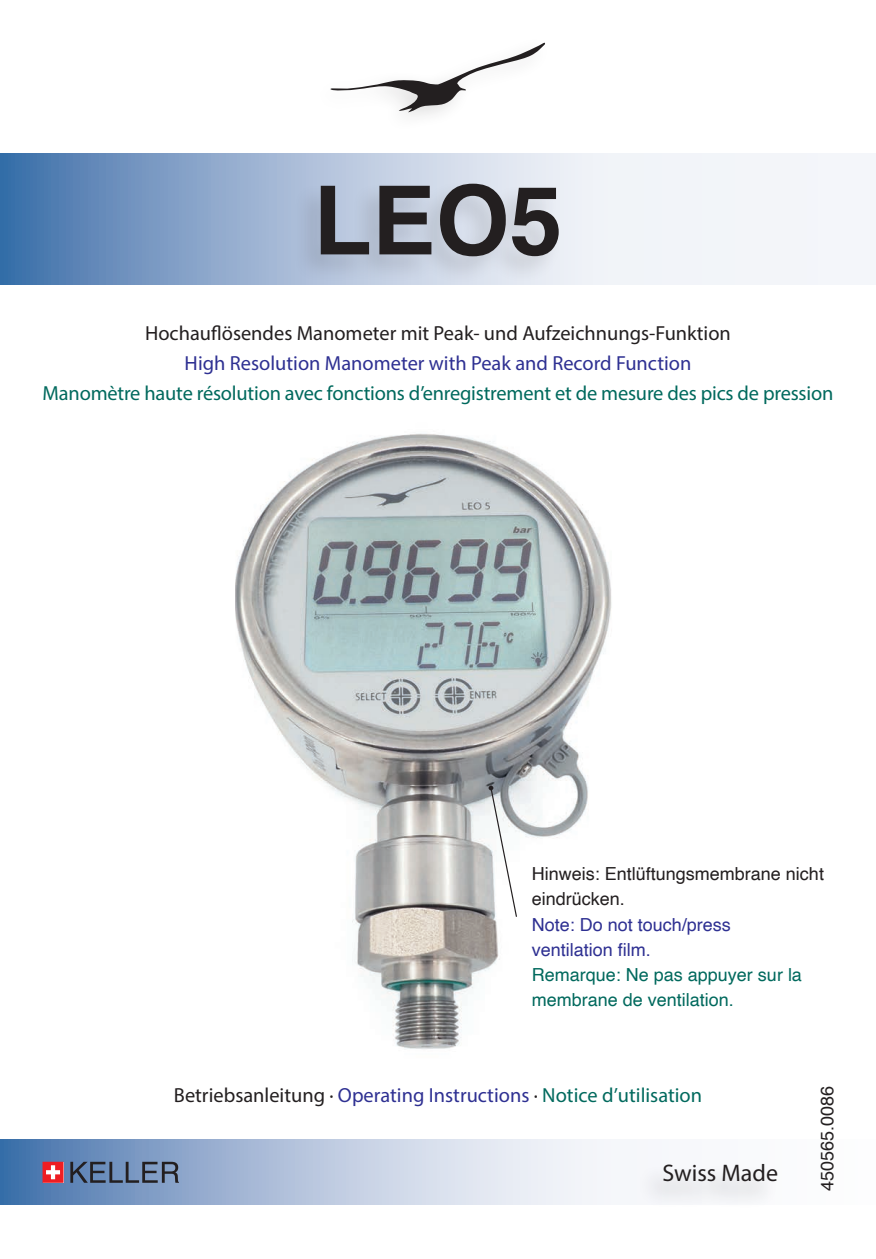
<style>
.page{position:relative;width:876px;height:1259px;background:#fff}
.page>*{position:absolute;margin:0;border:0;box-sizing:border-box;transform-origin:0 0}
.t1{font:700 95.4px "Helvetica";color:#231f20}
.t2{font:24px "Myriad Pro";color:#231f20}
.t3{font:20.4px "Myriad Pro";color:#2e3092}
.t4{font:20.4px "Myriad Pro";letter-spacing:-.01em;color:#00695d}
.t5{font:20.4px "Myriad Pro";color:#231f20}
.t6{font:18px/25.2px "Helvetica";color:#231f20}
.t7{font:18px/25.2px "Helvetica";color:#00695d}
.t8{font:18px/25.2px "Helvetica";color:#2e3092}
.s1{color:#231f20}
.s2{color:#00695d}
</style>
<div class="page">
<svg style="left:0;top:153px;width:876px;height:132px"></svg>
<svg style="left:0;top:1140px;width:604px;height:64px"></svg>
<img style="left:235px;top:433px;width:377px;height:616px">
<svg style="left:330px;top:43px;width:215px;height:69px"></svg>
<div style="left:635px;top:1161px;width:145px;height:49px;background:#f4f5f8"></div>
<svg style="left:43px;top:1161px;width:21px;height:21px"></svg>
<svg style="left:70px;top:1161px;width:109px;height:21px"></svg>
<div style="left:292px;top:179px;width:271px;height:106px;background:#231f20;opacity:.15"></div>
<svg style="left:489px;top:785px;width:29px;height:133px"></svg>
<h1 class="t1" style="left:313px;top:163px;width:250px">LEO5</h1>
<p class="t5" style="left:145px;top:321px;width:587px">Hochauflösendes Manometer mit Peak- und Aufzeichnungs-Funktion</p>
<p class="t3" style="left:185px;top:351px;width:508px">High Resolution Manometer with Peak and Record Function</p>
<p class="t4" style="left:43px;top:381px;width:792px">Manomètre haute résolution avec fonctions d’enregistrement et de mesure des pics de pression</p>
<p class="t6" style="left:532px;top:861px;width:294px">Hinweis: Entlüftungsmembrane nicht eindrücken.</p>
<p class="t8" style="left:532px;top:912px;width:201px">Note: Do not touch/press ventilation film.</p>
<p class="t7" style="left:532px;top:962px;width:272px">Remarque: Ne pas appuyer sur la membrane de ventilation.</p>
<p class="t3" style="left:174px;top:1082px;width:530px"><span class="s1">Betriebsanleitung ·</span> Operating Instructions <span class="s1">·</span> <span class="s2">Notice d’utilisation</span></p>
<p class="t2" style="left:662px;top:1158px;width:117px">Swiss Made</p>
<p class="t6" style="left:815px;top:1191px;width:107px;rotate:-90deg">450565.0086</p>
</div>
